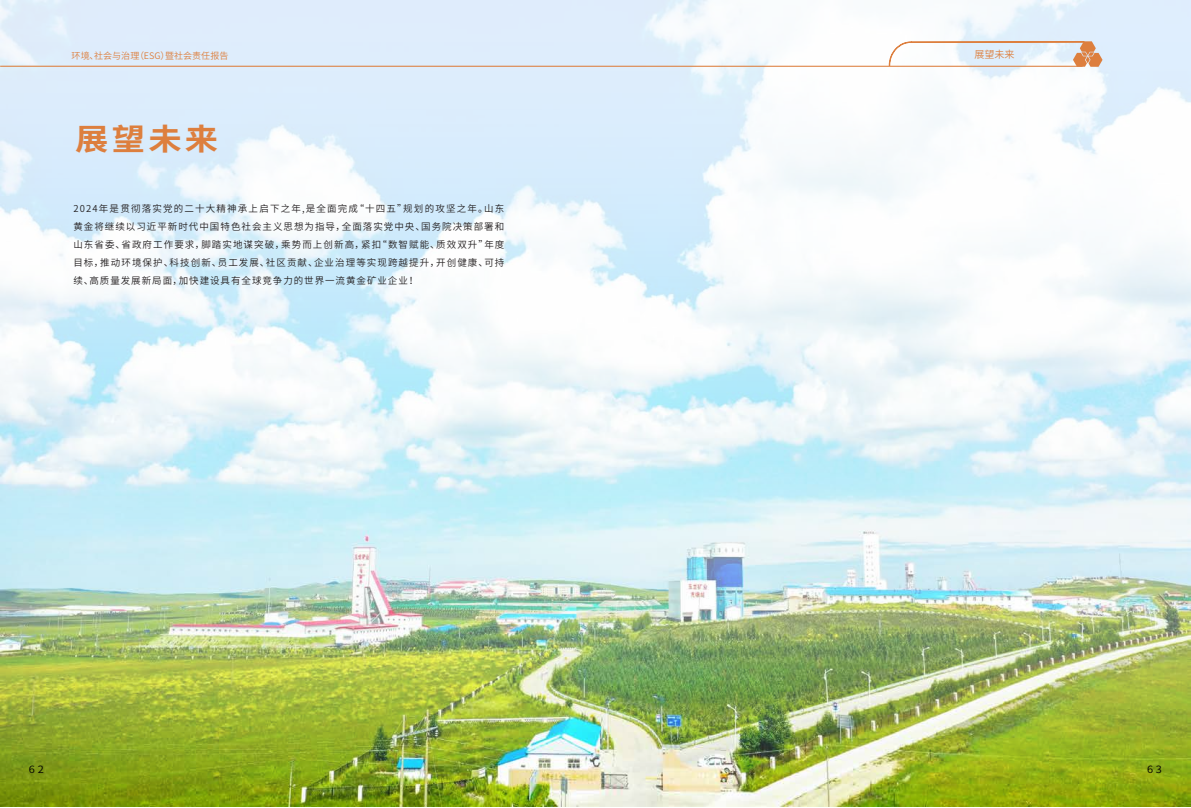
<style>
.page{position:relative;width:1191px;height:808px;background:#fff}
.page>*{position:absolute;margin:0;border:0;box-sizing:border-box;transform-origin:0 0}
.t1{font:700 30px "Source Han Sans CN";color:#dd7f3e;scale:1.11 1}
.t2{font:10px "Source Han Sans CN";color:#dd7f3e}
.t3{font:10px "Source Han Sans CN";color:#000;scale:1.11 1}
.t4{font:9.5px/18px "Source Han Sans CN";letter-spacing:.1em;color:#231f20;text-align:justify}
.t5{font:9px "Source Han Sans CN";color:#dd7f3e}
</style>
<div class="page">
<img style="left:1px;top:1px;width:1189px;height:806px">
<hr style="left:0;top:66px;width:1082px;height:1px;background:#dd7f3e">
<svg style="left:888px;top:41px;width:214px;height:26px"></svg>
<p class="t5" style="left:72px;top:50px;width:158px">环境、社会与治理（ESG）暨社会责任报告</p>
<h1 class="t1" style="left:75px;top:122px;width:130px">展望未来</h1>
<p class="t4" style="left:73px;top:199px;width:432px">2024年是贯彻落实党的二十大精神承上启下之年,是全面完成“十四五”规划的攻坚之年。山东黄金将继续以习近平新时代中国特色社会主义思想为指导，全面落实党中央、国务院决策部署和山东省委、省政府工作要求，脚踏实地谋突破，乘势而上创新高，紧扣“数智赋能、质效双升”年度目标，推动环境保护、科技创新、员工发展、社区贡献、企业治理等实现跨越提升，开创健康、可持续、高质量发展新局面，加快建设具有全球竞争力的世界一流黄金矿业企业！</p>
<p class="t2" style="left:974px;top:49px;width:42px">展望未来</p>
<p class="t3" style="left:29px;top:763px;width:15px">62</p>
<p class="t3" style="left:1147px;top:764px;width:15px">63</p>
</div>
